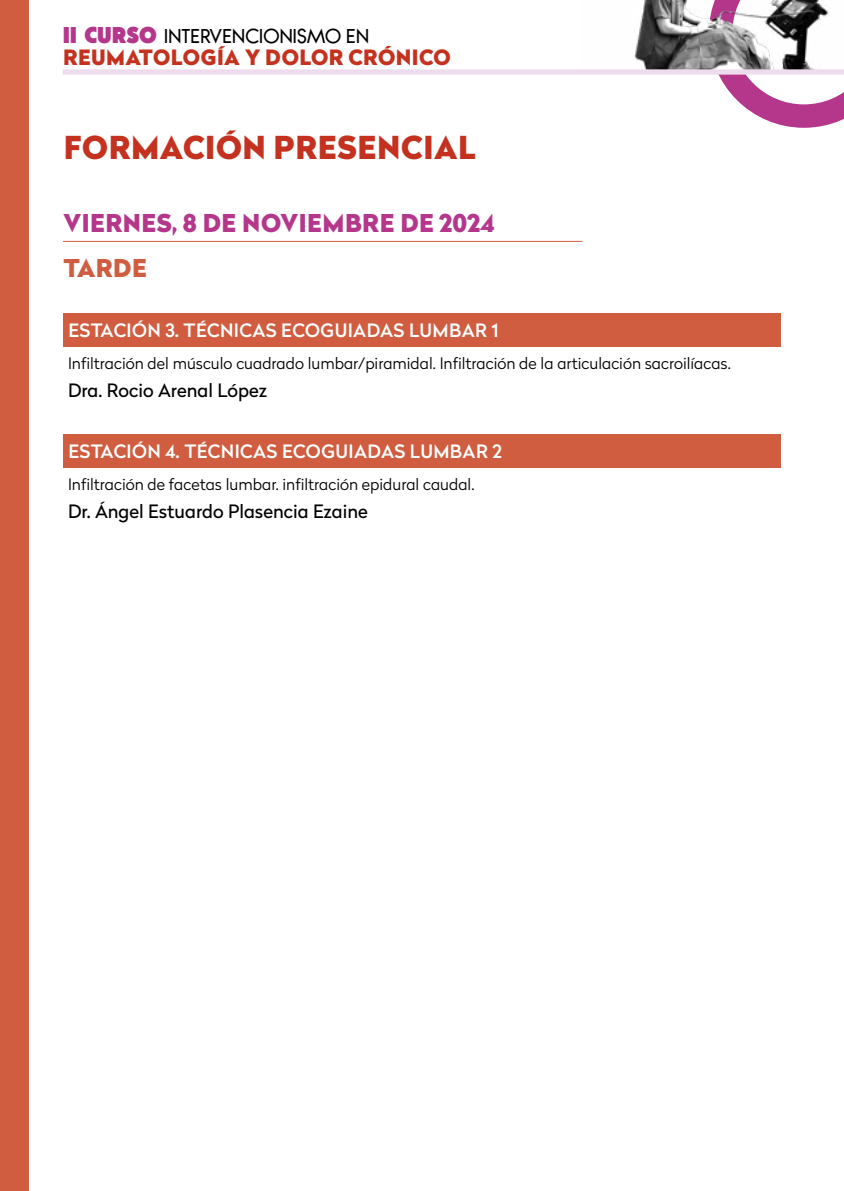
<style>
.page{position:relative;width:844px;height:1191px;background:#fff}
.page>*{position:absolute;margin:0;border:0;box-sizing:border-box;transform-origin:0 0}
.t1{font:900 31.5px "Radikal";letter-spacing:.02em;color:#c4321f}
.t2{font:900 24.5px "Radikal";letter-spacing:.02em;color:#b4378c}
.t3{font:900 24.5px "Radikal";letter-spacing:.02em;color:#d05d3f}
.t4{font:900 21px "Radikal";letter-spacing:.02em;color:#c4321f}
.t5{font:500 18.38px "Radikal";letter-spacing:.02em;color:#fff}
.t6{font:18.38px "Radikal";color:#000}
.t7{font:17.5px "Bambino";letter-spacing:.01em;color:#000}
.t8{font:300 15.75px "Radikal";color:#000}
.s1{font-family:"Acre";font-weight:900;font-size:22.75px;color:#b4378c}
</style>
<div class="page">
<svg style="left:719px;top:75px;width:124px;height:53px"></svg>
<img style="left:634px;top:0;width:196px;height:69px">
<div style="left:63px;top:69px;width:780px;height:6px;background:#eedbed"></div>
<div style="left:0;top:0;width:28px;height:1191px;background:#d05d3f"></div>
<hr style="left:63px;top:241px;width:519px;height:1px;background:#d05d3f">
<div style="left:63px;top:313px;width:717px;height:34px;background:#d05d3f"></div>
<div style="left:63px;top:434px;width:717px;height:34px;background:#d05d3f"></div>
<p class="t7" style="left:63px;top:26px;width:308px"><span class="s1">II CURSO</span> INTERVENCIONISMO EN</p>
<h3 class="t4" style="left:63px;top:42px;width:389px">REUMATOLOGÍA Y DOLOR CRÓNICO</h3>
<h1 class="t1" style="left:64px;top:124px;width:413px">FORMACIÓN PRESENCIAL</h1>
<h2 class="t2" style="left:63px;top:205px;width:432px">VIERNES, 8 DE NOVIEMBRE DE 2024</h2>
<h2 class="t3" style="left:63px;top:249px;width:85px">TARDE</h2>
<p class="t5" style="left:68px;top:317px;width:431px">ESTACIÓN 3. TÉCNICAS ECOGUIADAS LUMBAR 1</p>
<p class="t8" style="left:68px;top:352px;width:664px">Infiltración del músculo cuadrado lumbar/piramidal. Infiltración de la articulación sacroilíacas.</p>
<p class="t6" style="left:68px;top:377px;width:201px">Dra. Rocio Arenal López</p>
<p class="t5" style="left:68px;top:438px;width:435px">ESTACIÓN 4. TÉCNICAS ECOGUIADAS LUMBAR 2</p>
<p class="t8" style="left:68px;top:473px;width:408px">Infiltración de facetas lumbar. infiltración epidural caudal.</p>
<p class="t6" style="left:68px;top:498px;width:301px">Dr. Ángel Estuardo Plasencia Ezaine</p>
</div>
